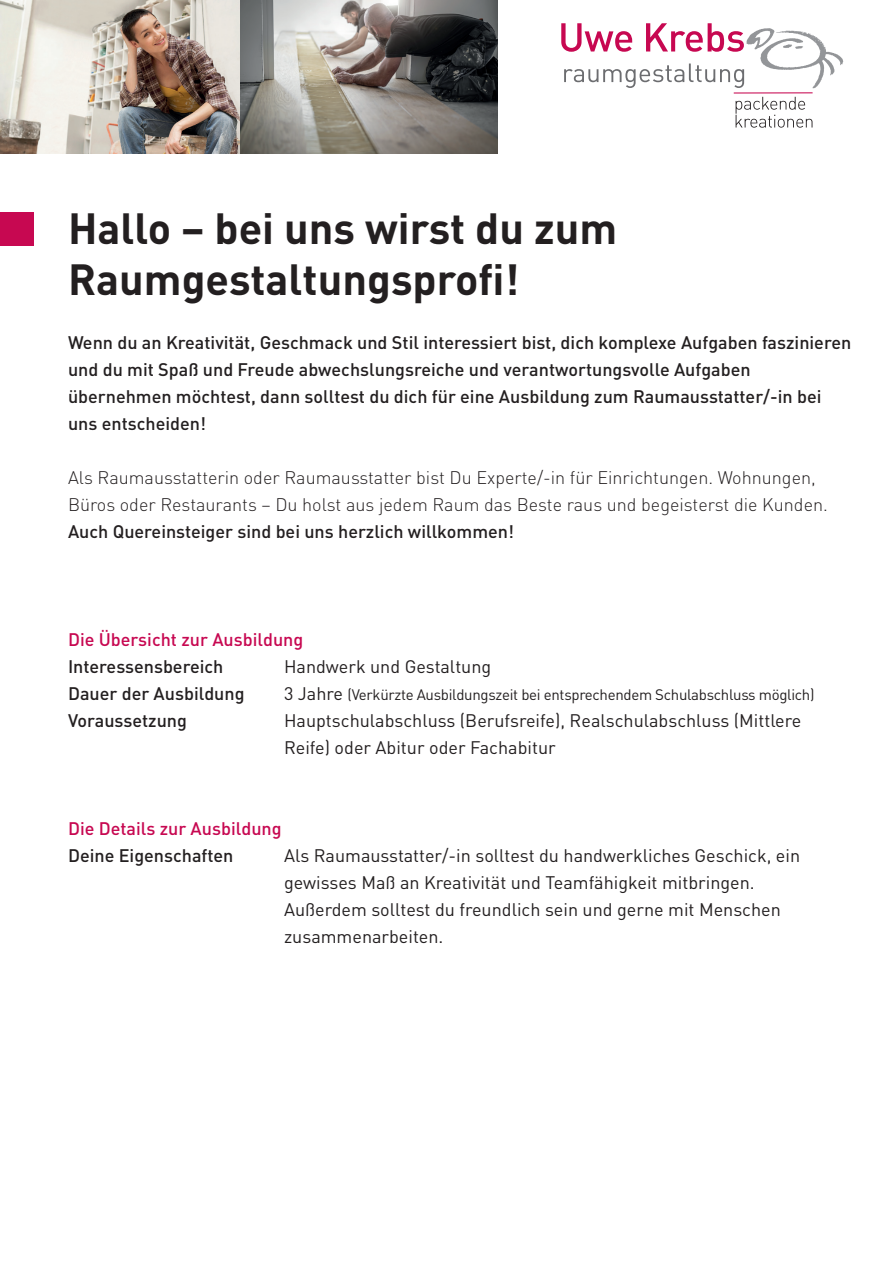
<style>
.page{position:relative;width:893px;height:1263px;background:#fff}
.page>*{position:absolute;margin:0;border:0;box-sizing:border-box;transform-origin:0 0}
.t1{font:700 43.05px/51.8px "DIN";color:#231f20}
.t2{font:500 18px/27px "DIN";color:#231f20}
.t3{font:18px/27px "DIN";color:#231f20}
.t4{font:300 18px/27px "DIN";color:#231f20}
.t5{font:500 18px "DIN";color:#c70851}
.t6{font:15px "DIN";letter-spacing:-.02em;color:#231f20}
.s1{font-size:18px}
</style>
<div class="page">
<img style="left:746px;top:28px;width:98px;height:61px">
<svg style="left:561px;top:23px;width:71px;height:29px"></svg>
<svg style="left:646px;top:23px;width:98px;height:29px"></svg>
<svg style="left:564px;top:64px;width:180px;height:24px"></svg>
<svg style="left:736px;top:97px;width:76px;height:31px"></svg>
<hr style="left:734px;top:92px;width:79px;height:2px;background:#c70851">
<img style="left:0;top:0;width:497px;height:153px">
<div style="left:0;top:213px;width:34px;height:33px;background:#c70851"></div>
<h1 class="t1" style="left:68px;top:200px;width:551px">Hallo – bei uns wirst du zum<br>Raumgestaltungsprofi!</h1>
<p class="t2" style="left:68px;top:329px;width:785px">Wenn du an Kreativität, Geschmack und Stil interessiert bist, dich komplexe Aufgaben faszinieren und du mit Spaß und Freude abwechslungsreiche und verantwortungsvolle Aufgaben übernehmen möchtest, dann solltest du dich für eine Ausbildung zum Raumausstatter/-in bei uns entscheiden!</p>
<p class="t4" style="left:68px;top:464px;width:761px">Als Raumausstatterin oder Raumausstatter bist Du Experte/-in für Einrichtungen. Wohnungen,<br>Büros oder Restaurants – Du holst aus jedem Raum das Beste raus und begeisterst die Kunden.</p>
<p class="t2" style="left:68px;top:518px;width:448px">Auch Quereinsteiger sind bei uns herzlich willkommen!</p>
<p class="t5" style="left:68px;top:628px;width:237px">Die Übersicht zur Ausbildung</p>
<p class="t2" style="left:68px;top:653px;width:157px">Interessensbereich</p>
<p class="t3" style="left:284px;top:653px;width:209px">Handwerk und Gestaltung</p>
<p class="t2" style="left:68px;top:680px;width:178px">Dauer der Ausbildung</p>
<p class="t6" style="left:284px;top:686px;width:532px"><span class="s1">3 Jahre</span> (Verkürzte Ausbildungszeit bei entsprechendem Schulabschluss möglich)</p>
<p class="t2" style="left:68px;top:707px;width:120px">Voraussetzung</p>
<p class="t3" style="left:284px;top:707px;width:519px">Hauptschulabschluss (Berufsreife), Realschulabschluss (Mittlere<br>Reife) oder Abitur oder Fachabitur</p>
<p class="t5" style="left:68px;top:817px;width:215px">Die Details zur Ausbildung</p>
<p class="t2" style="left:68px;top:842px;width:167px">Deine Eigenschaften</p>
<p class="t3" style="left:284px;top:842px;width:518px">Als Raumausstatter/-in solltest du handwerkliches Geschick, ein gewisses Maß an Kreativität und Teamfähigkeit mitbringen.<br>Außerdem solltest du freundlich sein und gerne mit Menschen zusammenarbeiten.</p>
</div>
